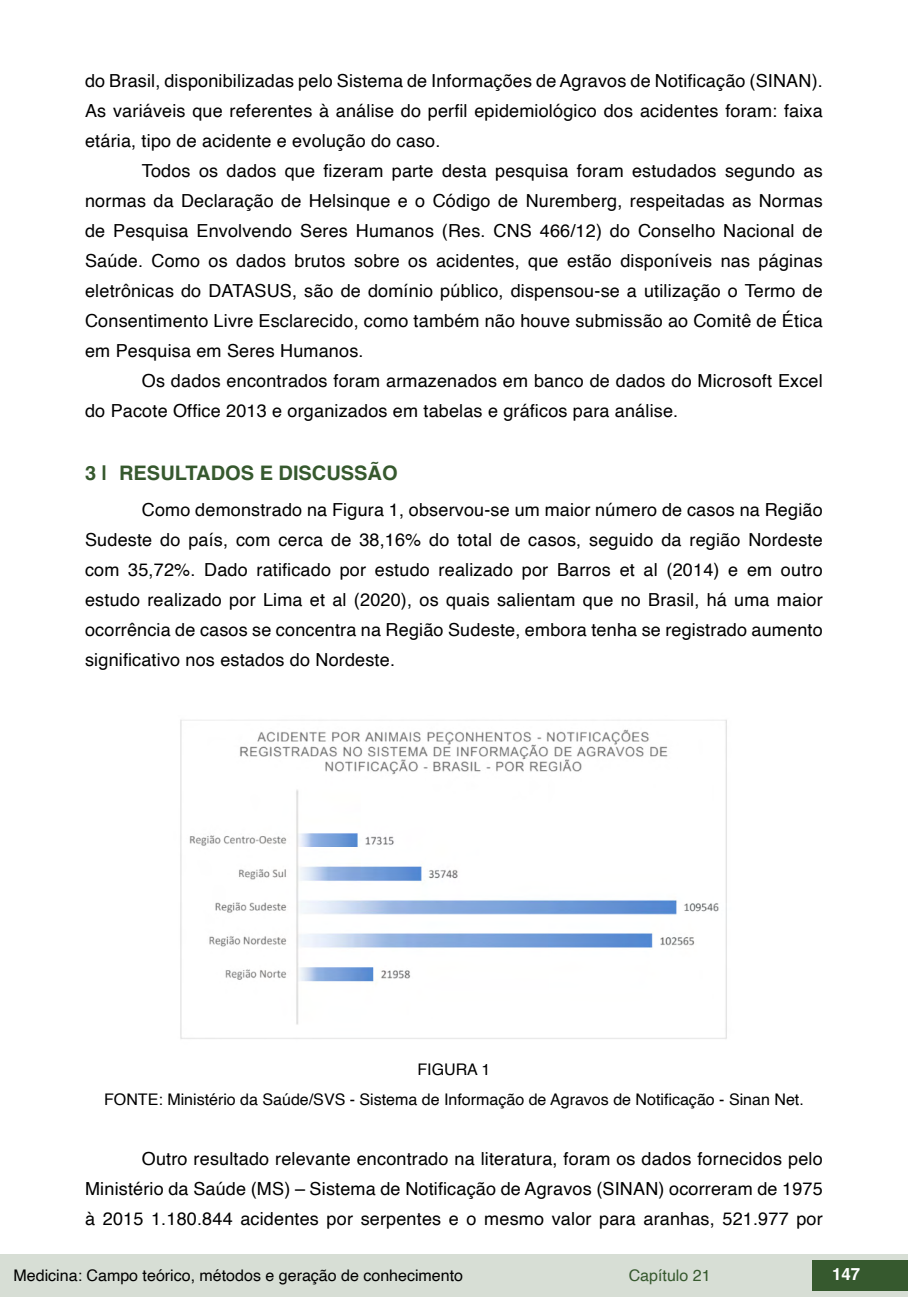
<style>
.page{position:relative;width:908px;height:1304px;background:#fff}
.page>*{position:absolute;margin:0;border:0;box-sizing:border-box;transform-origin:0 0}
.t1{font:700 20px "Helvetica";color:#36592e}
.t2{font:18px/30px "Helvetica";letter-spacing:.01em;color:#000;text-align:justify}
.t3{font:700 16.8px "Helvetica";color:#fff}
.t4{font:16px/30.6px "Helvetica";color:#000;text-align:center}
.t5{font:16px "Helvetica";color:#36592e}
</style>
<div class="page">
<div style="left:0;top:1254px;width:906px;height:43px;background:#d7ded5"></div>
<div style="left:812px;top:1261px;width:95px;height:30px;background:#36592e"></div>
<img style="left:180px;top:719px;width:547px;height:320px">
<p class="t2" style="left:85px;top:66px;width:739px">do Brasil, disponibilizadas pelo Sistema de Informações de Agravos de Notificação (SINAN).<br>As variáveis que referentes à análise do perfil epidemiológico dos acidentes foram: faixa etária, tipo de acidente e evolução do caso.</p>
<p class="t2" style="left:85px;top:156px;width:738px;text-indent:57px">Todos os dados que fizeram parte desta pesquisa foram estudados segundo as normas da Declaração de Helsinque e o Código de Nuremberg, respeitadas as Normas de Pesquisa Envolvendo Seres Humanos (Res. CNS 466/12) do Conselho Nacional de Saúde. Como os dados brutos sobre os acidentes, que estão disponíveis nas páginas eletrônicas do DATASUS, são de domínio público, dispensou-se a utilização o Termo de Consentimento Livre Esclarecido, como também não houve submissão ao Comitê de Ética em Pesquisa em Seres Humanos.</p>
<p class="t2" style="left:85px;top:366px;width:738px;text-indent:57px">Os dados encontrados foram armazenados em banco de dados do Microsoft Excel do Pacote Office 2013 e organizados em tabelas e gráficos para análise.</p>
<p class="t1" style="left:85px;top:461px;width:314px">3 | RESULTADOS E DISCUSSÃO</p>
<p class="t2" style="left:85px;top:495px;width:738px;text-indent:57px">Como demonstrado na Figura 1, observou-se um maior número de casos na Região Sudeste do país, com cerca de 38,16% do total de casos, seguido da região Nordeste com 35,72%. Dado ratificado por estudo realizado por Barros et al (2014) e em outro estudo realizado por Lima et al (2020), os quais salientam que no Brasil, há uma maior ocorrência de casos se concentra na Região Sudeste, embora tenha se registrado aumento significativo nos estados do Nordeste.</p>
<p class="t4" style="left:104px;top:1054px;width:700px">FIGURA 1<br>FONTE: Ministério da Saúde/SVS - Sistema de Informação de Agravos de Notificação - Sinan Net.</p>
<p class="t2" style="left:85px;top:1144px;width:738px;text-indent:57px">Outro resultado relevante encontrado na literatura, foram os dados fornecidos pelo Ministério da Saúde (MS) – Sistema de Notificação de Agravos (SINAN) ocorreram de 1975 à 2015 1.180.844 acidentes por serpentes e o mesmo valor para aranhas, 521.977 por</p>
<p class="t4" style="left:14px;top:1260px;width:451px">Medicina: Campo teórico, métodos e geração de conhecimento</p>
<p class="t5" style="left:628px;top:1263px;width:83px">Capítulo 21</p>
<p class="t3" style="left:831px;top:1264px;width:30px">147</p>
</div>
